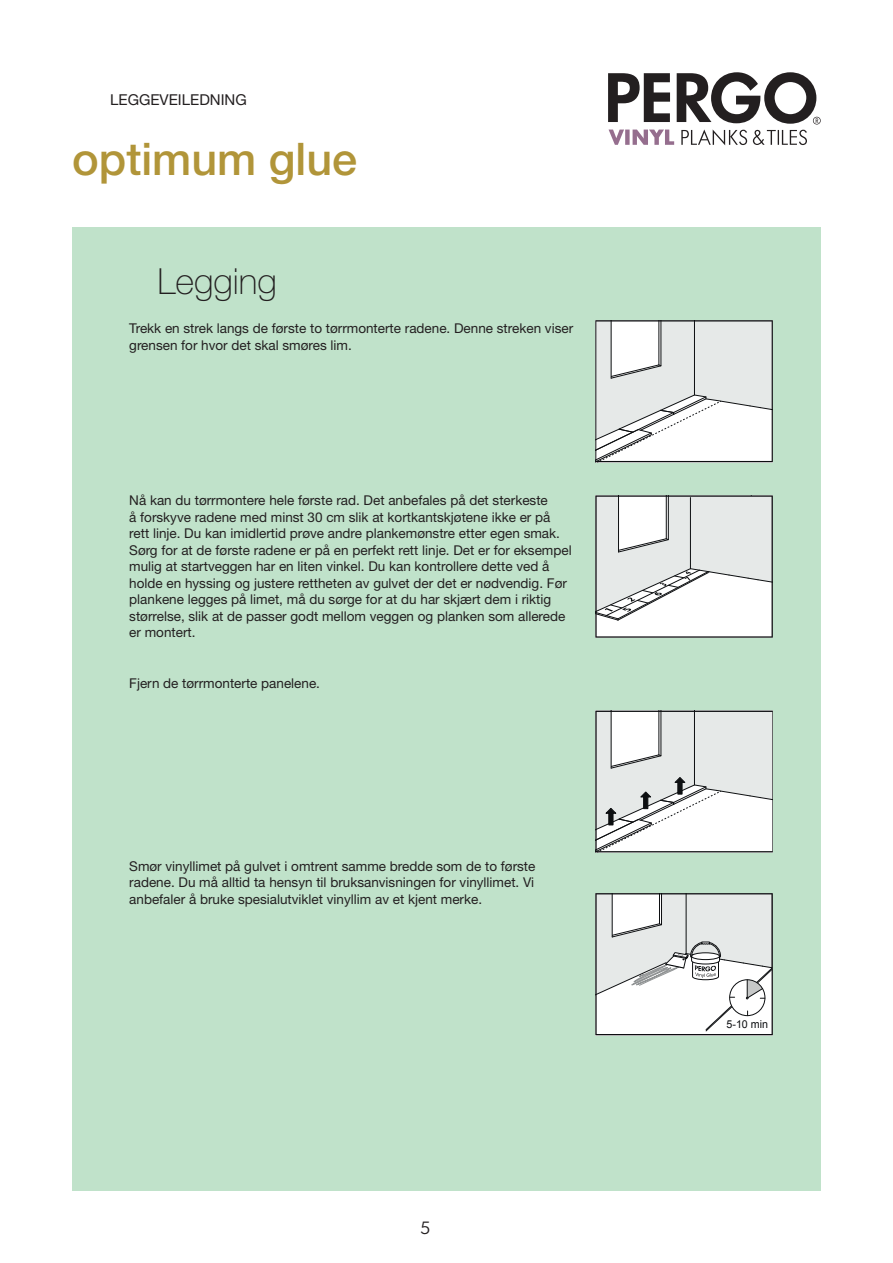
<style>
.page{position:relative;width:893px;height:1263px;background:#fff}
.page>*{position:absolute;margin:0;border:0;box-sizing:border-box;transform-origin:0 0}
.t1{font:500 45px "Helvetica Neue LT Pro";color:#b19539}
.t2{font:100 36px "Helvetica Neue LT Pro";color:#231f20}
.t3{font:18px "Gibson";color:#231f20}
.t4{font:15px "Helvetica Neue LT Pro";color:#231f20}
.t5{font:13.5px/16.5px "Helvetica Neue LT Pro";color:#231f20}
.t6{font:10.8px "Arial";color:#0d0f11}
</style>
<div class="page">
<div style="left:72px;top:227px;width:749px;height:964px;background:#c0e2ca"></div>
<svg style="left:595px;top:320px;width:178px;height:143px;background:#e2e4e3"></svg>
<svg style="left:595px;top:495px;width:178px;height:143px;background:#e3e5e5"></svg>
<svg style="left:595px;top:710px;width:178px;height:142px;background:#e1e2e2"></svg>
<svg style="left:595px;top:893px;width:178px;height:142px;background:#e1e2e2"></svg>
<svg style="left:608px;top:72px;width:213px;height:73px"></svg>
<p class="t4" style="left:110px;top:90px;width:138px">LEGGEVEILEDNING</p>
<h1 class="t1" style="left:72px;top:132px;width:287px">optimum glue</h1>
<h2 class="t2" style="left:157px;top:260px;width:121px">Legging</h2>
<p class="t5" style="left:129px;top:320px;width:445px">Trekk en strek langs de første to tørrmonterte radene. Denne streken viser grensen for hvor det skal smøres lim.</p>
<p class="t5" style="left:129px;top:492px;width:444px">Nå kan du tørrmontere hele første rad. Det anbefales på det sterkeste<br>å forskyve radene med minst 30 cm slik at kortkantskjøtene ikke er på rett linje. Du kan imidlertid prøve andre plankemønstre etter egen smak.<br>Sørg for at de første radene er på en perfekt rett linje. Det er for eksempel mulig at startveggen har en liten vinkel. Du kan kontrollere dette ved å holde en hyssing og justere rettheten av gulvet der det er nødvendig. Før plankene legges på limet, må du sørge for at du har skjært dem i riktig størrelse, slik at de passer godt mellom veggen og planken som allerede er montert.</p>
<p class="t5" style="left:129px;top:674px;width:192px">Fjern de tørrmonterte panelene.</p>
<p class="t5" style="left:129px;top:857px;width:408px;text-align:justify">Smør vinyllimet på gulvet i omtrent samme bredde som de to første radene. Du må alltid ta hensyn til bruksanvisningen for vinyllimet. Vi anbefaler å bruke spesialutviklet vinyllim av et kjent merke.</p>
<h3 class="t3" style="left:420px;top:1217px;width:12px">5</h3>
<p class="t6" style="left:726px;top:1017px;width:43px">5-10 min</p>
</div>
